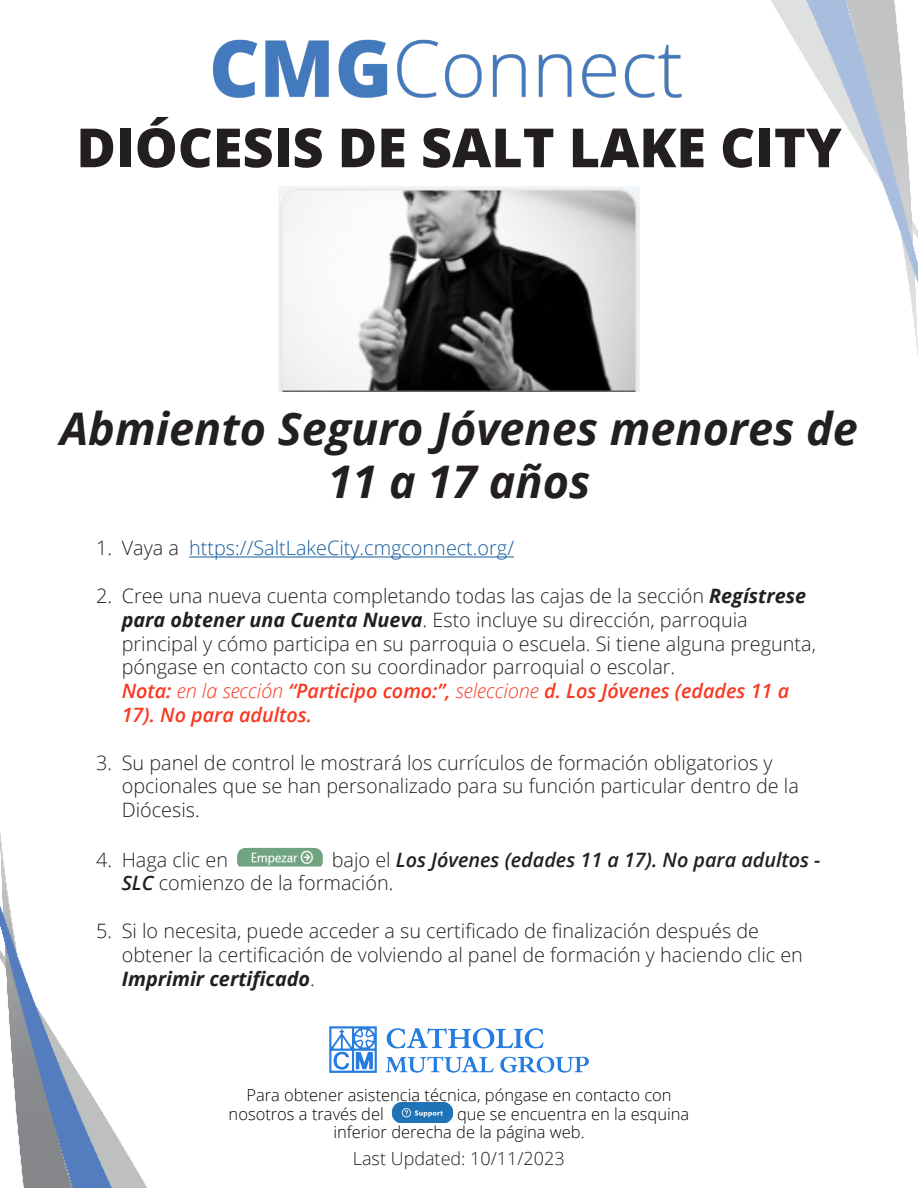
<style>
.page{position:relative;width:918px;height:1188px;background:#fff}
.page>*{position:absolute;margin:0;border:0;box-sizing:border-box;transform-origin:0 0}
.t1{font:800 54px "Open Sans";color:#231f20}
.t2{font:italic 700 45px/52.8px "Open Sans";color:#231f20;text-align:center}
.t3{font:300 19.8px/23.9px "Open Sans";color:#231f20}
.t4{font:italic 600 19.8px/23.9px "Open Sans";color:#231f20}
.t5{font:300 19.8px "Open Sans";color:#175d9e}
.t6{font:300 18px "Open Sans";color:#231f20}
.t7{font:300 16.5px/18.6px "Open Sans";color:#040503}
.s1{color:#231f20}
.s2{font-weight:700;font-style:italic}
.s3{font-weight:600;font-style:italic;color:#f93822}
.s4{font-style:italic;color:#f93822}
.s5{font-weight:300;font-style:normal}
</style>
<div class="page">
<img style="left:0;top:833px;width:147px;height:355px">
<img style="left:771px;top:0;width:147px;height:356px">
<img style="left:212px;top:39px;width:470px;height:59px">
<img style="left:279px;top:187px;width:360px;height:204px">
<img style="left:329px;top:1027px;width:259px;height:46px">
<img style="left:392px;top:1103px;width:61px;height:20px">
<hr style="left:189px;top:556px;width:325px;height:1px;background:#175d9e">
<img style="left:237px;top:848px;width:86px;height:19px">
<p class="t1" style="left:76px;top:107px;width:767px">DIÓCESIS DE SALT LAKE CITY</p>
<p class="t2" style="left:60px;top:401px;width:799px">Abmiento Seguro Jóvenes menores de<br>11 a 17 años</p>
<p class="t5" style="left:96px;top:535px;width:419px"><span class="s1">1. Vaya a</span> https://SaltLakeCity.cmgconnect.org/</p>
<p class="t3" style="left:122px;top:583px;width:696px;text-indent:-25px">2. Cree una nueva cuenta completando todas las cajas de la sección <span class="s2">Regístrese para obtener una Cuenta Nueva</span>. Esto incluye su dirección, parroquia principal y cómo participa en su parroquia o escuela. Si tiene alguna pregunta, póngase en contacto con su coordinador parroquial o escolar.<br><span class="s3">Nota:</span> <span class="s4">en la sección</span> <span class="s3">“Participo como:”,</span> <span class="s4">seleccione</span> <span class="s3">d. Los Jóvenes (edades 11 a 17). No para adultos.</span></p>
<p class="t3" style="left:122px;top:750px;width:679px;text-indent:-25px">3. Su panel de control le mostrará los currículos de formación obligatorios y opcionales que se han personalizado para su función particular dentro de la<br>Diócesis.</p>
<p class="t3" style="left:96px;top:847px;width:133px">4. Haga clic en</p>
<p class="t4" style="left:122px;top:847px;width:700px;text-indent:210px"><span class="s5">bajo el</span> Los Jóvenes (edades 11 a 17). No para adultos -<br>SLC <span class="s5">comienzo de la formación.</span></p>
<p class="t3" style="left:122px;top:918px;width:683px;text-indent:-25px">5. Si lo necesita, puede acceder a su certificado de finalización después de obtener la certificación de volviendo al panel de formación y haciendo clic en<br><span class="s2">Imprimir certificado</span>.</p>
<p class="t7" style="left:229px;top:1085px;width:445px;text-indent:18px">Para obtener asistencia técnica, póngase en contacto con nosotros a través del</p>
<p class="t7" style="left:333px;top:1104px;width:358px;text-indent:124px">que se encuentra en la esquina inferior derecha de la página web.</p>
<p class="t6" style="left:353px;top:1146px;width:213px">Last Updated: 10/11/2023</p>
</div>
